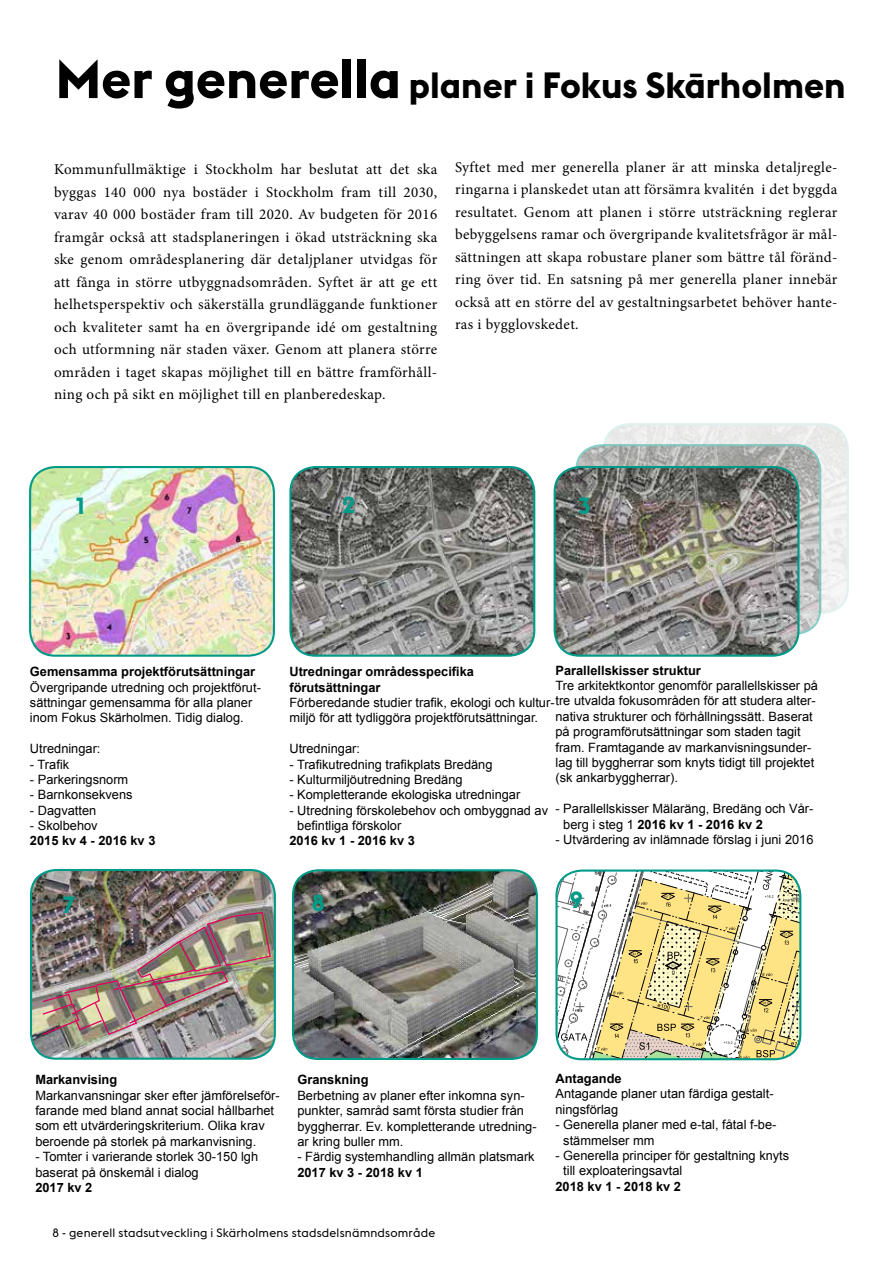
<style>
.page{position:relative;width:893px;height:1263px;background:#fff}
.page>*{position:absolute;margin:0;border:0;box-sizing:border-box;transform-origin:0 0}
.t1{font:700 36px "Stockholm Type Display";color:#000}
.t2{font:700 23.1px "Stockholm Type";color:#009a89}
.t3{font:15px/22.5px "Minion Pro";letter-spacing:.025em;color:#000;text-align:justify}
.t4{font:12.9px/15.5px "Arial";color:#000}
.t5{font:700 12.9px/15.5px "Arial";color:#000}
.t6{font:12px "Stockholm Type";letter-spacing:.015em;color:#000}
.s1{font-size:54px}
.s2{font-weight:700}
</style>
<div class="page">
<img style="left:604px;top:424px;width:244px;height:187px">
<div style="left:603px;top:423px;width:246px;height:191px;border:2px solid #009a89;border-radius:25px"></div>
<img style="left:576px;top:445px;width:244px;height:189px">
<div style="left:575px;top:444px;width:246px;height:191px;border:2px solid #009a89;border-radius:25px"></div>
<img style="left:290px;top:467px;width:244px;height:189px">
<div style="left:289px;top:466px;width:246px;height:191px;border:2px solid #009a89;border-radius:25px"></div>
<img style="left:555px;top:467px;width:243px;height:189px">
<div style="left:554px;top:466px;width:245px;height:191px;border:2px solid #009a89;border-radius:25px"></div>
<img style="left:31px;top:870px;width:244px;height:189px">
<div style="left:30px;top:869px;width:246px;height:191px;border:2px solid #009a89;border-radius:25px"></div>
<img style="left:30px;top:467px;width:244px;height:189px">
<div style="left:29px;top:466px;width:246px;height:191px;border:2px solid #009a89;border-radius:25px"></div>
<img style="left:41px;top:911px;width:231px;height:125px">
<img style="left:293px;top:870px;width:244px;height:189px">
<div style="left:292px;top:869px;width:246px;height:191px;border:2px solid #009a89;border-radius:25px"></div>
<svg style="left:558px;top:870px;width:243px;height:190px"></svg>
<div style="left:555px;top:869px;width:246px;height:191px;border:2px solid #009a89;border-radius:25px"></div>
<h1 class="t1" style="left:56px;top:60px;width:791px"><span class="s1">Mer generella</span> planer i Fokus Skärholmen</h1>
<p class="t3" style="left:54px;top:158px;width:385px">Kommunfullmäktige i Stockholm har beslutat att det ska byggas 140 000 nya bostäder i Stockholm fram till 2030, varav 40 000 bostäder fram till 2020. Av budgeten för 2016 framgår också att stadsplaneringen i ökad utsträckning ska ske genom områdesplanering där detaljplaner utvidgas för att fånga in större utbyggnadsområden. Syftet är att ge ett helhetsperspektiv och säkerställa grundläggande funktioner och kvaliteter samt ha en övergripande idé om gestaltning och utformning när staden växer. Genom att planera större områden i taget skapas möjlighet till en bättre framförhåll&shy;ning och på sikt en möjlighet till en planberedeskap.</p>
<p class="t3" style="left:455px;top:156px;width:384px">Syftet med mer generella planer är att minska detaljregle&shy;ringarna i planskedet utan att försämra kvalitén i det byggda resultatet. Genom att planen i större utsträckning reglerar bebyggelsens ramar och övergripande kvalitetsfrågor är mål&shy;sättningen att skapa robustare planer som bättre tål föränd&shy;ring över tid. En satsning på mer generella planer innebär också att en större del av gestaltningsarbetet behöver hante&shy;ras i bygglovskedet.</p>
<h2 class="t2" style="left:76px;top:490px;width:10px">1</h2>
<h2 class="t2" style="left:342px;top:488px;width:15px">2</h2>
<h2 class="t2" style="left:578px;top:490px;width:13px">3</h2>
<p class="t5" style="left:30px;top:664px;width:227px">Gemensamma projektförutsättningar</p>
<p class="t4" style="left:30px;top:679px;width:232px">Övergripande utredning och projektförut&shy;sättningar gemensamma för alla planer inom Fokus Skärholmen. Tidig dialog.</p>
<p class="t4" style="left:30px;top:741px;width:72px">Utredningar:</p>
<p class="t4" style="left:30px;top:756px;width:41px">- Trafik</p>
<p class="t4" style="left:30px;top:772px;width:100px">- Parkeringsnorm</p>
<p class="t4" style="left:30px;top:787px;width:104px">- Barnkonsekvens</p>
<p class="t4" style="left:30px;top:802px;width:68px">- Dagvatten</p>
<p class="t4" style="left:30px;top:818px;width:69px">- Skolbehov</p>
<p class="t5" style="left:30px;top:834px;width:127px">2015 kv 4 - 2016 kv 3</p>
<h2 class="t2" style="left:63px;top:888px;width:14px">7</h2>
<p class="t5" style="left:555px;top:663px;width:147px">Parallellskisser struktur</p>
<p class="t4" style="left:555px;top:678px;width:264px">Tre arkitektkontor genomför parallellskisser på tre utvalda fokusområden för att studera alter&shy;nativa strukturer och förhållningssätt. Baserat på programförutsättningar som staden tagit fram. Framtagande av markanvisningsunder&shy;lag till byggherrar som knyts tidigt till projektet (sk ankarbyggherrar).</p>
<p class="t4" style="left:563px;top:801px;width:252px;text-indent:-8px">- Parallellskisser Mälaräng, Bredäng och Vår&shy;berg i steg 1 <span class="s2">2016 kv 1 - 2016 kv 2</span></p>
<p class="t4" style="left:555px;top:832px;width:260px">- Utvärdering av inlämnade förslag i juni 2016</p>
<p class="t5" style="left:289px;top:664px;width:186px">Utredningar områdesspecifika förutsättningar</p>
<p class="t4" style="left:289px;top:695px;width:267px">Förberedande studier trafik, ekologi och kultur&shy;miljö för att tydliggöra projektförutsättningar.</p>
<p class="t4" style="left:289px;top:741px;width:72px">Utredningar:</p>
<p class="t4" style="left:289px;top:756px;width:205px">- Trafikutredning trafikplats Bredäng</p>
<p class="t4" style="left:289px;top:772px;width:175px">- Kulturmiljöutredning Bredäng</p>
<p class="t4" style="left:289px;top:787px;width:232px">- Kompletterande ekologiska utredningar</p>
<p class="t4" style="left:297px;top:802px;width:252px;text-indent:-8px">- Utredning förskolebehov och ombyggnad av befintliga förskolor</p>
<p class="t5" style="left:289px;top:834px;width:127px">2016 kv 1 - 2016 kv 3</p>
<h2 class="t2" style="left:312px;top:887px;width:15px">8</h2>
<h2 class="t2" style="left:570px;top:883px;width:14px">9</h2>
<p class="t5" style="left:35px;top:1072px;width:83px">Markanvising</p>
<p class="t4" style="left:35px;top:1087px;width:246px">Markanvansningar sker efter jämförelseför&shy;farande med bland annat social hållbarhet som ett utvärderingskriterium. Olika krav beroende på storlek på markanvisning.</p>
<p class="t4" style="left:35px;top:1149px;width:224px">- Tomter i varierande storlek 30-150 lgh baserat på önskemål i dialog</p>
<p class="t5" style="left:35px;top:1180px;width:59px">2017 kv 2</p>
<p class="t5" style="left:297px;top:1072px;width:73px">Granskning</p>
<p class="t4" style="left:297px;top:1088px;width:241px">Berbetning av planer efter inkomna syn&shy;punkter, samråd samt första studier från byggherrar. Ev. kompletterande utredning&shy;ar kring buller mm.</p>
<p class="t4" style="left:297px;top:1149px;width:239px">- Färdig systemhandling allmän platsmark</p>
<p class="t5" style="left:297px;top:1165px;width:127px">2017 kv 3 - 2018 kv 1</p>
<p class="t5" style="left:555px;top:1071px;width:68px">Antagande</p>
<p class="t4" style="left:555px;top:1086px;width:220px">Antagande planer utan färdiga gestalt&shy;ningsförlag</p>
<p class="t4" style="left:563px;top:1117px;width:215px;text-indent:-8px">- Generella planer med e-tal, fåtal f-be&shy;stämmelser mm</p>
<p class="t4" style="left:563px;top:1148px;width:227px;text-indent:-8px">- Generella principer för gestaltning knyts till exploateringsavtal</p>
<p class="t5" style="left:555px;top:1179px;width:127px">2018 kv 1 - 2018 kv 2</p>
<p class="t6" style="left:52px;top:1224px;width:384px">8 - generell stadsutveckling i Skärholmens stadsdelsnämndsområde</p>
</div>
